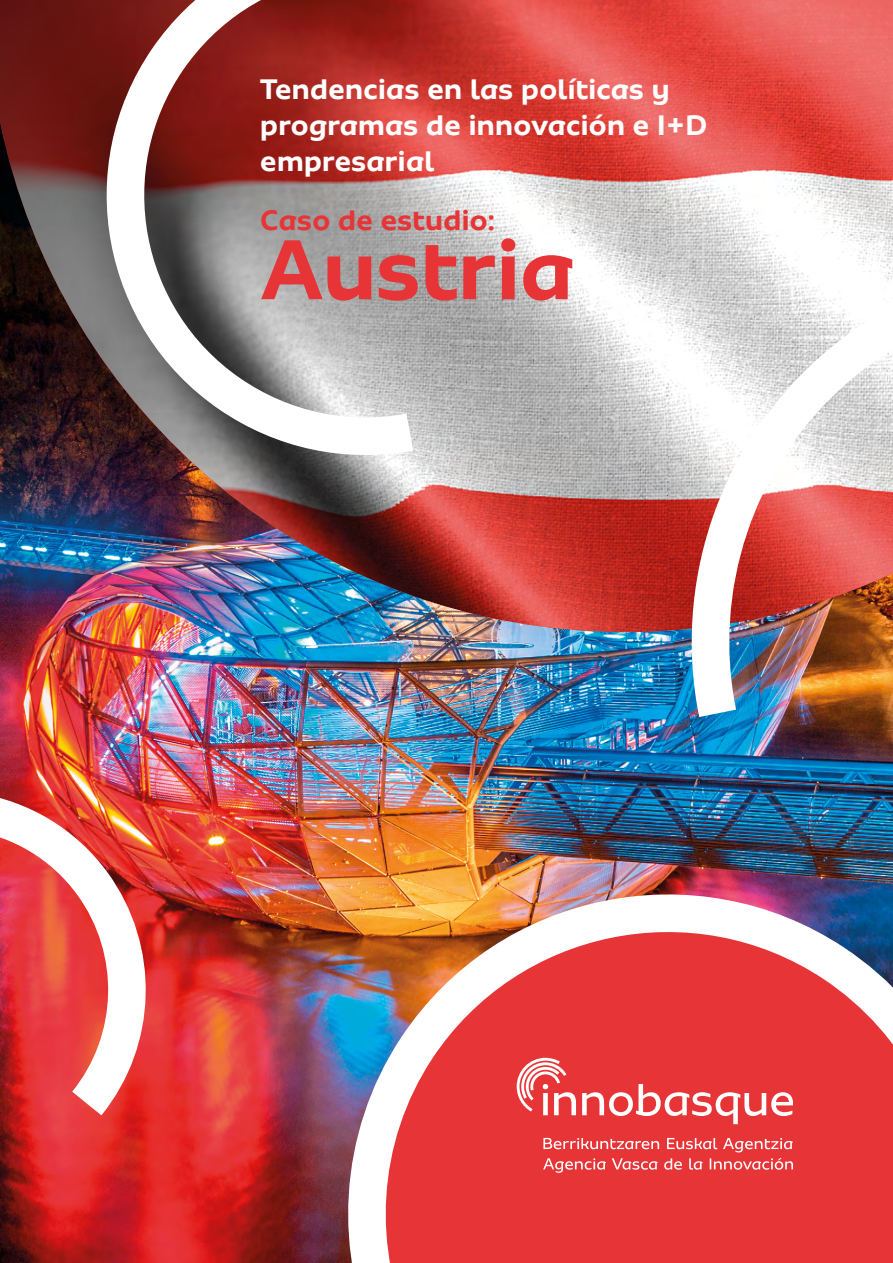
<style>
.page{position:relative;width:893px;height:1263px;background:#fff}
.page>*{position:absolute;margin:0;border:0;box-sizing:border-box;transform-origin:0 0}
.t1{font:700 90px "Sua";letter-spacing:-.02em;color:#e73437}
.t2{font:700 30px/36px "Sua";letter-spacing:-.01em;color:#fff}
.t3{font:700 30px "Sua";letter-spacing:-.01em;color:#e73437}
</style>
<div class="page">
<svg style="left:0;top:0;width:893px;height:122px;background:#d14641"></svg>
<img style="left:0;top:122px;width:893px;height:1141px">
<img style="left:672px;top:218px;width:221px;height:499px">
<img style="left:331px;top:850px;width:562px;height:413px">
<svg style="left:71px;top:0;width:342px;height:463px"></svg>
<svg style="left:0;top:764px;width:161px;height:351px"></svg>
<p class="t2" style="left:260px;top:70px;width:449px">Tendencias en las políticas y programas de innovación e I+D empresarial</p>
<p class="t3" style="left:260px;top:203px;width:236px">Caso de estudio:</p>
<h1 class="t1" style="left:260px;top:216px;width:316px">Austria</h1>
</div>
